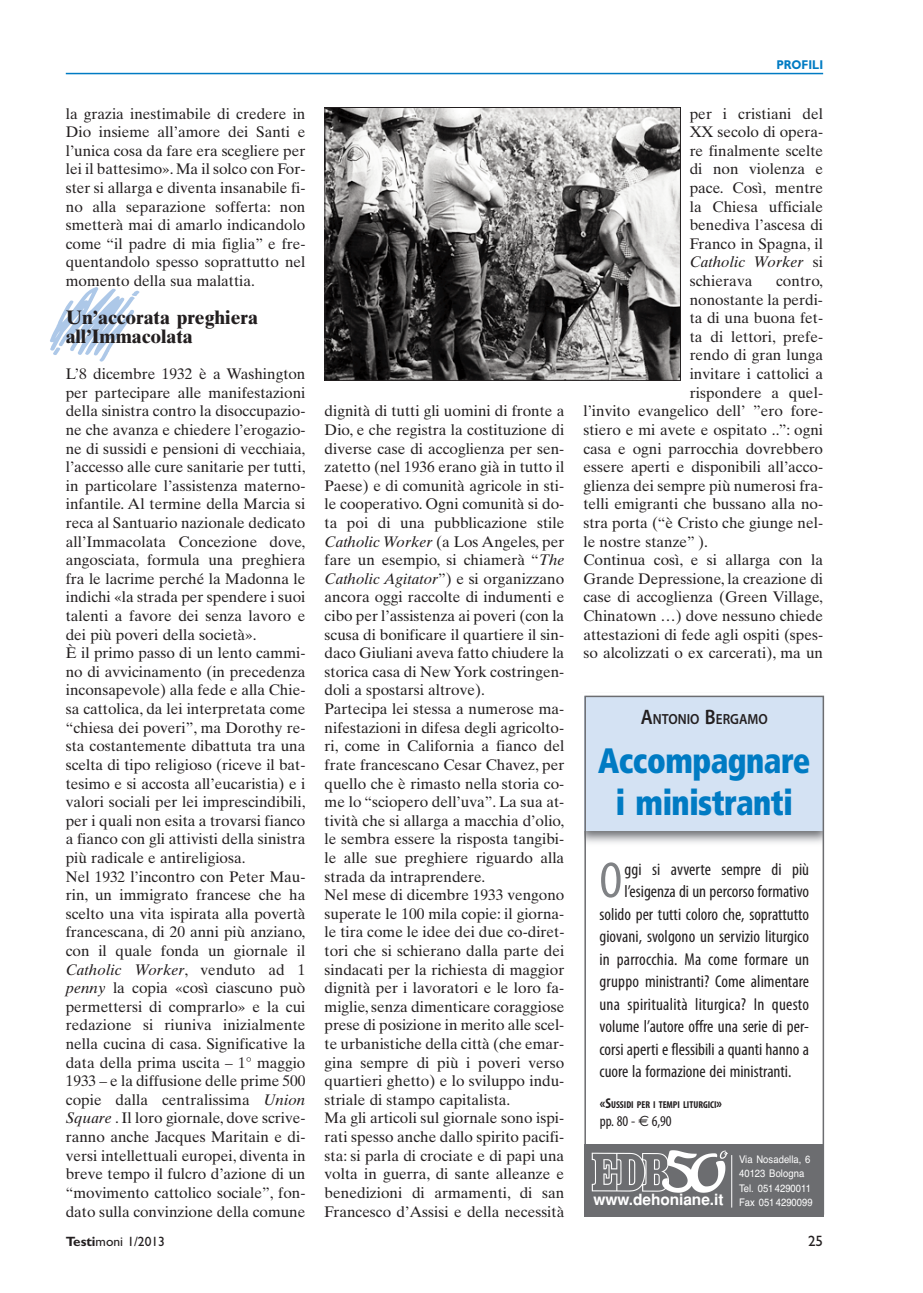
<style>
.page{position:relative;width:923px;height:1293px;background:#fff}
.page>*{position:absolute;margin:0;border:0;box-sizing:border-box;transform-origin:0 0}
.t1{font:condensed 51px "Myriad Pro";color:#808285}
.t2{font:900 condensed 35.25px/42px "Frutiger";letter-spacing:-.015em;color:#007bc3;text-align:center;scale:.9 1}
.t3{font:700 19.5px/19.5px "Times Ten";color:#231f20}
.t4{font:condensed 17.25px "Myriad Pro";color:#231f20}
.t5{font:700 15.45px "Helvetica";letter-spacing:-.005em;color:#fff}
.t6{font:15.3px/18.6px "Times Ten";color:#231f20;text-align:justify}
.t7{font:condensed 15px "Myriad Pro";color:#231f20}
.t8{font:15px "Gill Sans";color:#231f20}
.t9{font:600 14.7px "Myriad Pro";color:#231f20;scale:.9 1}
.t10{font:13.5px "Gill Sans";color:#231f20}
.t11{font:700 12.75px "Gill Sans";color:#007bc3;scale:.9 1}
.t12{font:10.5px/14.2px "Helvetica";letter-spacing:.005em;color:#fff;scale:.9 1}
.t13{font:700 condensed 10.05px "Myriad Pro";color:#231f20}
.s1{font-style:italic}
.s2{font-size:21px}
.s3{font-size:14.25px}
.s4{font-family:"Euro Sans";font-stretch:normal}
.s5{font-weight:700}
</style>
<div class="page">
<hr style="left:66px;top:73px;width:757px;height:1px;background:#007bc3">
<img style="left:326px;top:109px;width:352px;height:269px">
<div style="left:324px;top:107px;width:356px;height:273px;border:1px solid #231f20"></div>
<div style="left:584px;top:695px;width:240px;height:135px;background:#d4e2f3"></div>
<div style="left:584px;top:1143px;width:240px;height:73px;background:#6c6d70"></div>
<hr style="left:731px;top:1154px;width:1px;height:53px;background:#fff">
<img style="left:591px;top:1152px;width:70px;height:40px">
<img style="left:661px;top:1150px;width:67px;height:42px">
<div style="left:584px;top:695px;width:240px;height:519px;border:2px solid #6c6d70"></div>
<p class="t6" style="left:66px;top:106px;width:241px">la grazia inestimabile di credere in Dio insieme all’amore dei Santi e l’unica cosa da fare era scegliere per lei il battesimo». Ma il solco con For&shy;ster si allarga e diventa insanabile fi&shy;no alla separazione sofferta: non smetterà mai di amarlo indicandolo come “il padre di mia figlia” e fre&shy;quentandolo spesso soprattutto nel momento della sua malattia.</p>
<p class="t3" style="left:66px;top:309px;width:193px">Un’accorata preghiera all’Immacolata</p>
<p class="t6" style="left:66px;top:366px;width:241px;text-align:left">L’8 dicembre 1932 è a Washington per partecipare alle manifestazioni della sinistra contro la disoccupazio&shy;ne che avanza e chiedere l’erogazio&shy;ne di sussidi e pensioni di vecchiaia, l’accesso alle cure sanitarie per tutti, in particolare l’assistenza materno&shy;infantile. Al termine della Marcia si reca al Santuario nazionale dedicato all’Immacolata Concezione dove, angosciata, formula una preghiera fra le lacrime perché la Madonna le indichi «la strada per spendere i suoi talenti a favore dei senza lavoro e dei più poveri della società».<br>È il primo passo di un lento cammi&shy;no di avvicinamento (in precedenza inconsapevole) alla fede e alla Chie&shy;sa cattolica, da lei interpretata come “chiesa dei poveri”, ma Dorothy re&shy;sta costantemente dibattuta tra una scelta di tipo religioso (riceve il bat&shy;tesimo e si accosta all’eucaristia) e i valori sociali per lei imprescindibili, per i quali non esita a trovarsi fianco a fianco con gli attivisti della sinistra più radicale e antireligiosa.<br>Nel 1932 l’incontro con Peter Mau&shy;rin, un immigrato francese che ha scelto una vita ispirata alla povertà francescana, di 20 anni più anziano, con il quale fonda un giornale il <span class="s1">Catholic Worker</span>, venduto ad 1 <span class="s1">penny</span> la copia «così ciascuno può permettersi di comprarlo» e la cui redazione si riuniva inizialmente nella cucina di casa. Significative la data della prima uscita – 1° maggio 1933 – e la diffusione delle prime 500 copie dalla centralissima <span class="s1">Union Square</span> . Il loro giornale, dove scrive&shy;ranno anche Jacques Maritain e di&shy;versi intellettuali europei, diventa in breve tempo il fulcro d’azione di un “movimento cattolico sociale”, fon&shy;dato sulla convinzione della comune</p>
<p class="t6" style="left:324px;top:403px;width:241px;text-align:left">dignità di tutti gli uomini di fronte a Dio, e che registra la costituzione di diverse case di accoglienza per sen&shy;zatetto (nel 1936 erano già in tutto il Paese) e di comunità agricole in sti&shy;le cooperativo. Ogni comunità si do&shy;ta poi di una pubblicazione stile <span class="s1">Catholic Worker</span> (a Los Angeles, per fare un esempio, si chiamerà “<span class="s1">The Catholic Agitator</span>”) e si organizzano ancora oggi raccolte di indumenti e cibo per l’assistenza ai poveri (con la scusa di bonificare il quartiere il sin&shy;daco Giuliani aveva fatto chiudere la storica casa di New York costringen&shy;doli a spostarsi altrove).<br>Partecipa lei stessa a numerose ma&shy;nifestazioni in difesa degli agricolto&shy;ri, come in California a fianco del frate francescano Cesar Chavez, per quello che è rimasto nella storia co&shy;me lo “sciopero dell’uva”. La sua at&shy;tività che si allarga a macchia d’olio, le sembra essere la risposta tangibi&shy;le alle sue preghiere riguardo alla strada da intraprendere.<br>Nel mese di dicembre 1933 vengono superate le 100 mila copie: il giorna&shy;le tira come le idee dei due co-diret&shy;tori che si schierano dalla parte dei sindacati per la richiesta di maggior dignità per i lavoratori e le loro fa&shy;miglie, senza dimenticare coraggiose prese di posizione in merito alle scel&shy;te urbanistiche della città (che emar&shy;gina sempre di più i poveri verso quartieri ghetto) e lo sviluppo indu&shy;striale di stampo capitalista.<br>Ma gli articoli sul giornale sono ispi&shy;rati spesso anche dallo spirito pacifi&shy;sta: si parla di crociate e di papi una volta in guerra, di sante alleanze e benedizioni di armamenti, di san Francesco d’Assisi e della necessità</p>
<p class="t11" style="left:776px;top:61px;width:53px">PROFILI</p>
<p class="t6" style="left:689px;top:106px;width:135px">per i cristiani del XX secolo di opera&shy;re finalmente scelte di non violenza e pace. Così, mentre la Chiesa ufficiale benediva l’ascesa di Franco in Spagna, il <span class="s1">Catholic Worker</span> si schierava</p>
<p class="t6" style="left:776px;top:273px;width:49px">contro,</p>
<p class="t6" style="left:689px;top:292px;width:135px">nonostante la perdi-</p>
<p class="t6" style="left:689px;top:310px;width:135px">ta di una buona fet-</p>
<p class="t6" style="left:689px;top:329px;width:135px">ta di lettori, prefe-</p>
<p class="t6" style="left:689px;top:347px;width:135px">rendo di gran lunga</p>
<p class="t6" style="left:689px;top:366px;width:135px">invitare i cattolici a</p>
<p class="t6" style="left:689px;top:385px;width:135px">rispondere a quel-</p>
<p class="t6" style="left:583px;top:403px;width:241px">l’invito evangelico dell’ ”ero fore-</p>
<p class="t6" style="left:583px;top:422px;width:241px">stiero e mi avete e ospitato ..”: ogni</p>
<p class="t6" style="left:583px;top:440px;width:241px">casa e ogni parrocchia dovrebbero</p>
<p class="t6" style="left:583px;top:459px;width:241px">essere aperti e disponibili all’acco-</p>
<p class="t6" style="left:583px;top:478px;width:241px">glienza dei sempre più numerosi fra-</p>
<p class="t6" style="left:583px;top:496px;width:241px">telli emigranti che bussano alla no-</p>
<p class="t6" style="left:583px;top:515px;width:241px">stra porta (“è Cristo che giunge nel-</p>
<p class="t6" style="left:583px;top:533px;width:126px">le nostre stanze” ).</p>
<p class="t6" style="left:583px;top:552px;width:241px">Continua così, e si allarga con la</p>
<p class="t6" style="left:583px;top:571px;width:241px">Grande Depressione, la creazione di</p>
<p class="t6" style="left:583px;top:589px;width:241px">case di accoglienza (Green Village,</p>
<p class="t6" style="left:583px;top:608px;width:241px">Chinatown …) dove nessuno chiede</p>
<p class="t6" style="left:583px;top:626px;width:241px">attestazioni di fede agli ospiti (spes-</p>
<p class="t6" style="left:583px;top:645px;width:241px">so alcolizzati o ex carcerati), ma un</p>
<p class="t9" style="left:640px;top:710px;width:142px"><span class="s2">A</span>NTONIO <span class="s2">B</span>ERGAMO</p>
<h2 class="t2" style="left:598px;top:742px;width:238px">Accompagnare i ministranti</h2>
<h1 class="t1" style="left:599px;top:862px;width:24px">O</h1>
<p class="t4" style="left:624px;top:862px;width:186px">ggi si avverte sempre di più</p>
<p class="t4" style="left:624px;top:885px;width:186px">l’esigenza di un percorso formativo</p>
<p class="t4" style="left:599px;top:907px;width:211px">solido per tutti coloro che, soprattutto</p>
<p class="t4" style="left:599px;top:930px;width:211px">giovani, svolgono un servizio liturgico</p>
<p class="t4" style="left:599px;top:952px;width:211px">in parrocchia. Ma come formare un</p>
<p class="t4" style="left:599px;top:975px;width:211px">gruppo ministranti? Come alimentare</p>
<p class="t4" style="left:599px;top:997px;width:211px">una spiritualità liturgica? In questo</p>
<p class="t4" style="left:599px;top:1020px;width:211px">volume l’autore offre una serie di per-</p>
<p class="t4" style="left:599px;top:1042px;width:211px">corsi aperti e flessibili a quanti hanno a</p>
<p class="t4" style="left:599px;top:1065px;width:193px">cuore la formazione dei ministranti.</p>
<p class="t13" style="left:600px;top:1099px;width:124px"><span class="s3">«S</span>USSIDI PER I TEMPI LITURGICI<span class="s3">»</span></p>
<p class="t7" style="left:600px;top:1115px;width:73px">pp. 80 - <span class="s4">€</span> 6,90</p>
<p class="t5" style="left:593px;top:1193px;width:131px">www.dehoniane.it</p>
<p class="t12" style="left:739px;top:1153px;width:83px">Via Nosadella, 6<br>40123 Bologna<br>Tel. 0514290011<br>Fax 0514290099</p>
<p class="t10" style="left:66px;top:1236px;width:101px"><span class="s5">Testi</span>moni 1/2013</p>
<p class="t8" style="left:808px;top:1235px;width:16px">25</p>
</div>
